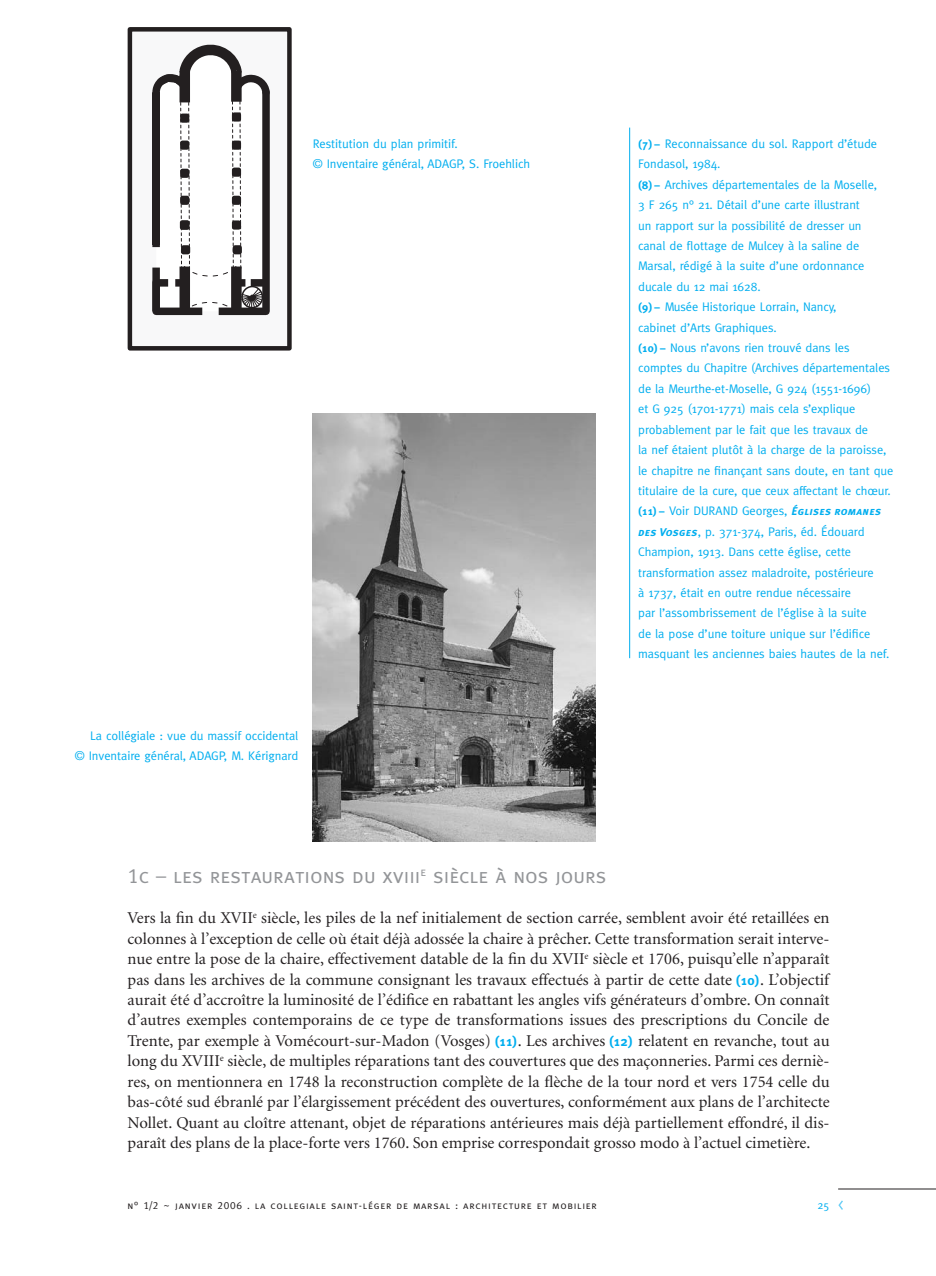
<style>
.page{position:relative;width:936px;height:1276px;background:#fff}
.page>*{position:absolute;margin:0;border:0;box-sizing:border-box;transform-origin:0 0}
._01_titre_gris{font:21px "Meta Caps";color:#939598}
._01_texte_base{font:16.5px/20.4px "Minion";color:#231f20;text-align:justify}
._02_footnotes{font:12.45px/20.4px "Meta";letter-spacing:-.005em;color:#00aeef}
._02_légende{font:12.45px "Meta";letter-spacing:-.005em;color:#00aeef}
.t1{font:11.25px "Meta";color:#00aeef}
._07_bas_de_page{font:10.5px "Meta Caps";letter-spacing:.07em;color:#231f20}
.s1{font-weight:700;font-size:11.25px}
.s2{font-family:"Meta Plus Bold Caps";font-style:italic;font-size:11.25px}
.s3{font-family:"Meta";font-weight:700;font-size:13.5px;color:#00aeef}
</style>
<div class="page">
<hr style="left:838px;top:1188px;width:97px;height:1px;background:#231f20">
<svg style="left:838px;top:1200px;width:5px;height:9px"></svg>
<div style="left:130px;top:29px;width:159px;height:319px;background:#f8f8f9"></div>
<div style="left:128px;top:27px;width:164px;height:323px;border:4px solid #231f20"></div>
<div style="left:156px;top:307px;width:46px;height:8px;background:#231f20"></div>
<div style="left:219px;top:307px;width:47px;height:8px;background:#231f20"></div>
<svg style="left:152px;top:44px;width:118px;height:269px"></svg>
<img style="left:313px;top:413px;width:282px;height:429px">
<hr style="left:629px;top:128px;width:1px;height:530px;background:#00aeef">
<p class="_02_légende" style="left:313px;top:136px;width:146px">Restitution du plan primitif.</p>
<p class="_02_légende" style="left:313px;top:157px;width:219px">© Inventaire général, ADAGP, S. Froehlich</p>
<p class="_02_légende" style="left:90px;top:728px;width:209px">La collégiale : vue du massif occidental</p>
<p class="_02_légende" style="left:75px;top:748px;width:225px">© Inventaire général, ADAGP, M. Kérignard</p>
<p class="_02_footnotes" style="left:638px;top:133px;width:240px"><span class="s1">(7) –</span> Reconnaissance du sol. Rapport d’étude<br>Fondasol, 1984.</p>
<p class="_02_footnotes" style="left:638px;top:174px;width:240px"><span class="s1">(8) –</span> Archives départementales de la Moselle,</p>
<p class="_02_footnotes" style="left:638px;top:194px;width:223px">3 F 265 n° 21. Détail d’une carte illustrant</p>
<p class="_02_footnotes" style="left:638px;top:215px;width:225px">un rapport sur la possibilité de dresser un</p>
<p class="_02_footnotes" style="left:638px;top:235px;width:227px">canal de flottage de Mulcey à la saline de<br>Marsal, rédigé à la suite d’une ordonnance ducale du 12 mai 1628.</p>
<p class="_02_footnotes" style="left:638px;top:296px;width:200px"><span class="s1">(9) –</span> Musée Historique Lorrain, Nancy,</p>
<p class="_02_footnotes" style="left:638px;top:317px;width:140px">cabinet d’Arts Graphiques.</p>
<p class="_02_footnotes" style="left:638px;top:337px;width:253px"><span class="s1">(10) –</span> Nous n’avons rien trouvé dans les comptes du Chapitre (Archives départementales de la Meurthe-et-Moselle, G 924 (1551-1696)</p>
<p class="_02_footnotes" style="left:638px;top:398px;width:231px">et G 925 (1701-1771) mais cela s’explique probablement par le fait que les travaux de</p>
<p class="_02_footnotes" style="left:638px;top:439px;width:257px">la nef étaient plutôt à la charge de la paroisse, le chapitre ne finançant sans doute, en tant que titulaire de la cure, que ceux affectant le chœur.</p>
<p class="_02_footnotes" style="left:638px;top:500px;width:244px"><span class="s1">(11) –</span> Voir DURAND Georges, <span class="s2">Églises romanes des Vosges</span>, p. 371-374, Paris, éd. Édouard Champion, 1913. Dans cette église, cette transformation assez maladroite, postérieure</p>
<p class="_02_footnotes" style="left:638px;top:582px;width:214px">à 1737, était en outre rendue nécessaire</p>
<p class="_02_footnotes" style="left:638px;top:602px;width:230px">par l’assombrissement de l’église à la suite</p>
<p class="_02_footnotes" style="left:638px;top:623px;width:253px">de la pose d’une toiture unique sur l’édifice masquant les anciennes baies hautes de la nef.</p>
<p class="_01_titre_gris" style="left:128px;top:863px;width:480px">1c – les restaurations du xviii<sup>e</sup> siècle à nos jours</p>
<p class="_01_texte_base" style="left:128px;top:908px;width:703px">Vers la fin du XVII<sup>e</sup> siècle, les piles de la nef initialement de section carrée, semblent avoir été retaillées en colonnes à l’exception de celle où était déjà adossée la chaire à prêcher. Cette transformation serait interve&shy;nue entre la pose de la chaire, effectivement datable de la fin du XVII<sup>e</sup> siècle et 1706, puisqu’elle n’apparaît pas dans les archives de la commune consignant les travaux effectués à partir de cette date <span class="s3">(10)</span>. L’objectif aurait été d’accroître la luminosité de l’édifice en rabattant les angles vifs générateurs d’ombre. On connaît d’autres exemples contemporains de ce type de transformations issues des prescriptions du Concile de Trente, par exemple à Vomécourt-sur-Madon (Vosges) <span class="s3">(11)</span>. Les archives <span class="s3">(12)</span> relatent en revanche, tout au long du XVIII<sup>e</sup> siècle, de multiples réparations tant des couvertures que des maçonneries. Parmi ces derniè&shy;res, on mentionnera en 1748 la reconstruction complète de la flèche de la tour nord et vers 1754 celle du bas-côté sud ébranlé par l’élargissement précédent des ouvertures, conformément aux plans de l’architecte Nollet. Quant au cloître attenant, objet de réparations antérieures mais déjà partiellement effondré, il dis&shy;paraît des plans de la place-forte vers 1760. Son emprise correspondait grosso modo à l’actuel cimetière.</p>
<p class="_07_bas_de_page" style="left:128px;top:1199px;width:471px">n° 1/2 ~ janvier 2006 . la collegiale saint-léger de marsal : architecture et mobilier</p>
<p class="t1" style="left:817px;top:1198px;width:14px">25</p>
</div>
